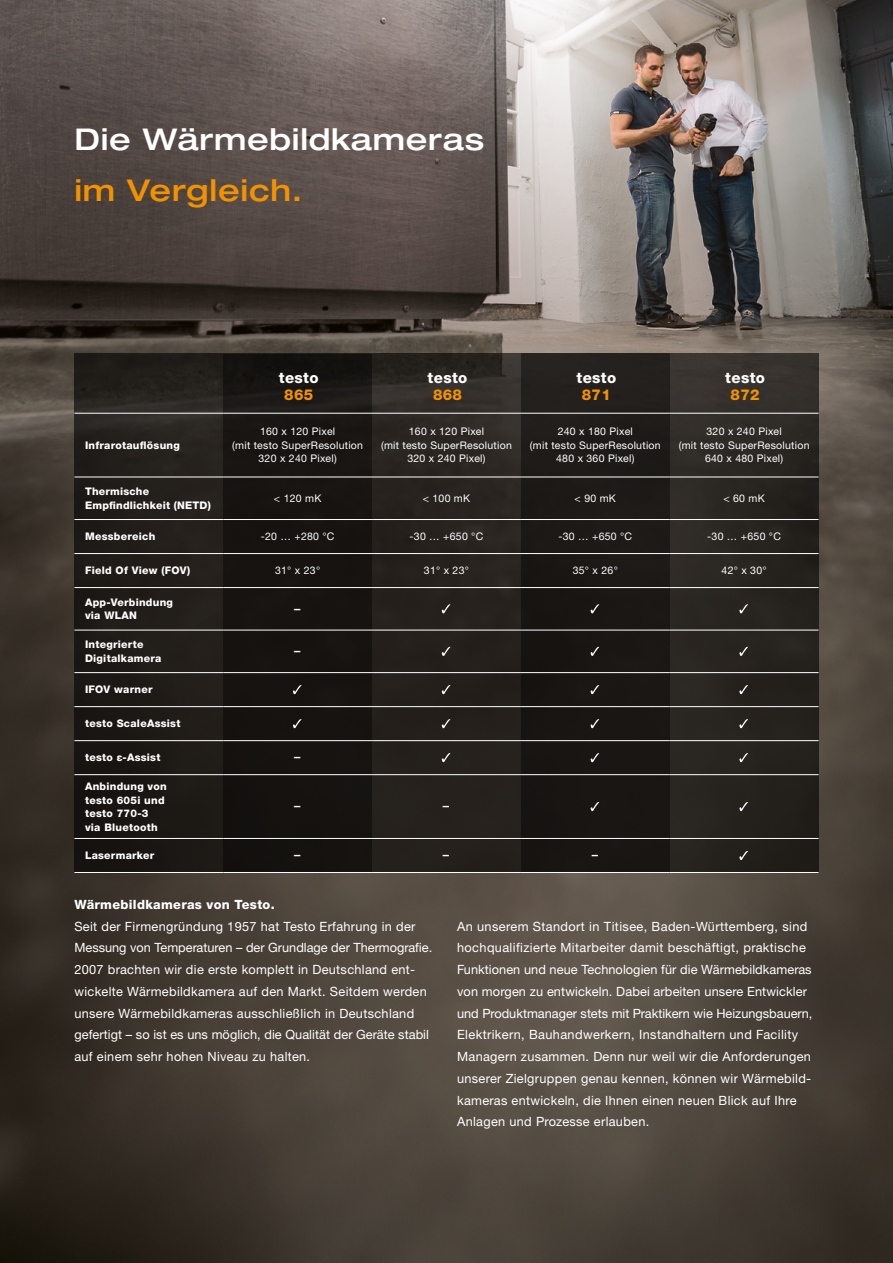
<style>
.page{position:relative;width:893px;height:1263px;background:#fff}
.page>*{position:absolute;margin:0;border:0;box-sizing:border-box;transform-origin:0 0}
.t1{font:500 expanded 30px "Helvetica Neue LTW1 G";letter-spacing:.025em;color:#fff}
.t2{font:500 expanded 30px "Helvetica Neue LTW1 G";letter-spacing:.025em;color:#f39200}
.t3{font:800 15px "Helvetica Neue LTW1 G";letter-spacing:.025em;color:#fff}
.t4{font:800 15px "Helvetica Neue LTW1 G";letter-spacing:.025em;color:#f39200}
.t5{font:12.75px/21.8px "Helvetica Neue LTW1 G";letter-spacing:.025em;color:#fff}
.t6{font:800 12.75px "Helvetica Neue LTW1 G";letter-spacing:.025em;color:#fff}
.t7{font:500 12.6px "Helvetica Neue LTW1 G";color:#fff}
.t8{font:10.5px/13.5px "Helvetica Neue LTW1 G";letter-spacing:.025em;color:#fff;text-align:center}
.t9{font:800 10.5px/13.5px "Helvetica Neue LTW1 G";letter-spacing:.025em;color:#fff}
</style>
<div class="page">
<img style="left:0;top:0;width:893px;height:1263px">
<div style="left:74px;top:354px;width:745px;height:519px;background:linear-gradient(to bottom,#2f2a27,#1e1a16)"></div>
<div style="left:223px;top:355px;width:149px;height:518px;background:#161310"></div>
<div style="left:521px;top:354px;width:149px;height:519px;background:#1a1815"></div>
<hr style="left:74px;top:413px;width:149px;height:1px;background:#fff">
<hr style="left:223px;top:413px;width:149px;height:1px;background:#fff">
<hr style="left:372px;top:413px;width:149px;height:1px;background:#fff">
<hr style="left:521px;top:413px;width:149px;height:1px;background:#fff">
<hr style="left:670px;top:413px;width:149px;height:1px;background:#fff">
<hr style="left:74px;top:838px;width:149px;height:1px;background:#fff">
<hr style="left:223px;top:838px;width:149px;height:1px;background:#fff">
<hr style="left:372px;top:838px;width:149px;height:1px;background:#fff">
<hr style="left:521px;top:838px;width:149px;height:1px;background:#fff">
<hr style="left:670px;top:838px;width:149px;height:1px;background:#fff">
<hr style="left:74px;top:872px;width:149px;height:1px;background:#fff">
<hr style="left:223px;top:872px;width:149px;height:1px;background:#fff">
<hr style="left:372px;top:872px;width:149px;height:1px;background:#fff">
<hr style="left:521px;top:872px;width:149px;height:1px;background:#fff">
<hr style="left:670px;top:872px;width:149px;height:1px;background:#fff">
<hr style="left:74px;top:477px;width:149px;height:1px;background:#fff">
<hr style="left:223px;top:477px;width:149px;height:1px;background:#fff">
<hr style="left:372px;top:477px;width:149px;height:1px;background:#fff">
<hr style="left:521px;top:477px;width:149px;height:1px;background:#fff">
<hr style="left:670px;top:477px;width:149px;height:1px;background:#fff">
<hr style="left:74px;top:519px;width:149px;height:1px;background:#fff">
<hr style="left:223px;top:519px;width:149px;height:1px;background:#fff">
<hr style="left:372px;top:519px;width:149px;height:1px;background:#fff">
<hr style="left:521px;top:519px;width:149px;height:1px;background:#fff">
<hr style="left:670px;top:519px;width:149px;height:1px;background:#fff">
<hr style="left:74px;top:553px;width:149px;height:1px;background:#fff">
<hr style="left:223px;top:553px;width:149px;height:1px;background:#fff">
<hr style="left:372px;top:553px;width:149px;height:1px;background:#fff">
<hr style="left:521px;top:553px;width:149px;height:1px;background:#fff">
<hr style="left:670px;top:553px;width:149px;height:1px;background:#fff">
<hr style="left:74px;top:587px;width:149px;height:1px;background:#fff">
<hr style="left:223px;top:587px;width:149px;height:1px;background:#fff">
<hr style="left:372px;top:587px;width:149px;height:1px;background:#fff">
<hr style="left:521px;top:587px;width:149px;height:1px;background:#fff">
<hr style="left:670px;top:587px;width:149px;height:1px;background:#fff">
<hr style="left:74px;top:630px;width:149px;height:1px;background:#fff">
<hr style="left:223px;top:630px;width:149px;height:1px;background:#fff">
<hr style="left:372px;top:630px;width:149px;height:1px;background:#fff">
<hr style="left:521px;top:630px;width:149px;height:1px;background:#fff">
<hr style="left:670px;top:630px;width:149px;height:1px;background:#fff">
<hr style="left:74px;top:672px;width:149px;height:1px;background:#fff">
<hr style="left:223px;top:672px;width:149px;height:1px;background:#fff">
<hr style="left:372px;top:672px;width:149px;height:1px;background:#fff">
<hr style="left:521px;top:672px;width:149px;height:1px;background:#fff">
<hr style="left:670px;top:672px;width:149px;height:1px;background:#fff">
<hr style="left:74px;top:706px;width:149px;height:1px;background:#fff">
<hr style="left:223px;top:706px;width:149px;height:1px;background:#fff">
<hr style="left:372px;top:706px;width:149px;height:1px;background:#fff">
<hr style="left:521px;top:706px;width:149px;height:1px;background:#fff">
<hr style="left:670px;top:706px;width:149px;height:1px;background:#fff">
<hr style="left:74px;top:740px;width:149px;height:1px;background:#fff">
<hr style="left:223px;top:740px;width:149px;height:1px;background:#fff">
<hr style="left:372px;top:740px;width:149px;height:1px;background:#fff">
<hr style="left:521px;top:740px;width:149px;height:1px;background:#fff">
<hr style="left:670px;top:740px;width:149px;height:1px;background:#fff">
<hr style="left:74px;top:774px;width:149px;height:1px;background:#fff">
<hr style="left:223px;top:774px;width:149px;height:1px;background:#fff">
<hr style="left:372px;top:774px;width:149px;height:1px;background:#fff">
<hr style="left:521px;top:774px;width:149px;height:1px;background:#fff">
<hr style="left:670px;top:774px;width:149px;height:1px;background:#fff">
<svg style="left:442px;top:604px;width:8px;height:9px"></svg>
<svg style="left:591px;top:604px;width:8px;height:9px"></svg>
<svg style="left:739px;top:604px;width:9px;height:9px"></svg>
<svg style="left:442px;top:647px;width:8px;height:9px"></svg>
<svg style="left:591px;top:647px;width:8px;height:9px"></svg>
<svg style="left:739px;top:647px;width:9px;height:9px"></svg>
<svg style="left:293px;top:685px;width:9px;height:9px"></svg>
<svg style="left:442px;top:685px;width:8px;height:9px"></svg>
<svg style="left:591px;top:685px;width:8px;height:9px"></svg>
<svg style="left:739px;top:685px;width:9px;height:9px"></svg>
<svg style="left:293px;top:719px;width:9px;height:9px"></svg>
<svg style="left:442px;top:719px;width:8px;height:9px"></svg>
<svg style="left:591px;top:719px;width:8px;height:9px"></svg>
<svg style="left:739px;top:719px;width:9px;height:9px"></svg>
<svg style="left:442px;top:753px;width:8px;height:9px"></svg>
<svg style="left:591px;top:753px;width:8px;height:9px"></svg>
<svg style="left:739px;top:753px;width:9px;height:9px"></svg>
<svg style="left:591px;top:802px;width:8px;height:9px"></svg>
<svg style="left:739px;top:802px;width:9px;height:9px"></svg>
<svg style="left:739px;top:851px;width:9px;height:9px"></svg>
<h1 class="t1" style="left:74px;top:120px;width:411px">Die Wärmebildkameras</h1>
<h1 class="t2" style="left:74px;top:171px;width:229px">im Vergleich.</h1>
<p class="t3" style="left:279px;top:369px;width:41px">testo</p>
<p class="t4" style="left:284px;top:386px;width:31px">865</p>
<p class="t3" style="left:428px;top:369px;width:41px">testo</p>
<p class="t4" style="left:433px;top:386px;width:31px">868</p>
<p class="t3" style="left:576px;top:369px;width:41px">testo</p>
<p class="t4" style="left:582px;top:386px;width:31px">871</p>
<p class="t3" style="left:725px;top:369px;width:41px">testo</p>
<p class="t4" style="left:731px;top:386px;width:31px">872</p>
<p class="t9" style="left:85px;top:438px;width:96px">Infrarotauflösung</p>
<p class="t8" style="left:232px;top:425px;width:132px">160 x 120 Pixel<br>(mit testo SuperResolution<br>320 x 240 Pixel)</p>
<p class="t8" style="left:381px;top:425px;width:132px">160 x 120 Pixel<br>(mit testo SuperResolution<br>320 x 240 Pixel)</p>
<p class="t8" style="left:530px;top:425px;width:132px">240 x 180 Pixel<br>(mit testo SuperResolution<br>480 x 360 Pixel)</p>
<p class="t8" style="left:679px;top:425px;width:132px">320 x 240 Pixel<br>(mit testo SuperResolution<br>640 x 480 Pixel)</p>
<p class="t9" style="left:85px;top:485px;width:127px">Thermische<br>Empfindlichkeit (NETD)</p>
<p class="t8" style="left:274px;top:491px;width:49px">&lt; 120 mK</p>
<p class="t8" style="left:423px;top:491px;width:49px">&lt; 100 mK</p>
<p class="t8" style="left:575px;top:491px;width:43px">&lt; 90 mK</p>
<p class="t8" style="left:723px;top:491px;width:43px">&lt; 60 mK</p>
<p class="t9" style="left:85px;top:530px;width:72px">Messbereich</p>
<p class="t8" style="left:261px;top:530px;width:75px">-20 … +280 °C</p>
<p class="t8" style="left:410px;top:530px;width:75px">-30 … +650 °C</p>
<p class="t8" style="left:558px;top:530px;width:75px">-30 … +650 °C</p>
<p class="t8" style="left:707px;top:530px;width:75px">-30 … +650 °C</p>
<p class="t9" style="left:85px;top:564px;width:107px">Field Of View (FOV)</p>
<p class="t8" style="left:275px;top:564px;width:47px">31° x 23°</p>
<p class="t8" style="left:424px;top:564px;width:47px">31° x 23°</p>
<p class="t8" style="left:573px;top:564px;width:47px">35° x 26°</p>
<p class="t8" style="left:721px;top:564px;width:47px">42° x 30°</p>
<p class="t9" style="left:85px;top:595px;width:89px">App-Verbindung via WLAN</p>
<p class="t7" style="left:294px;top:600px;width:8px">–</p>
<p class="t9" style="left:85px;top:638px;width:78px">Integrierte<br>Digitalkamera</p>
<p class="t7" style="left:294px;top:643px;width:8px">–</p>
<p class="t9" style="left:85px;top:683px;width:69px">IFOV warner</p>
<p class="t9" style="left:85px;top:717px;width:97px">testo ScaleAssist</p>
<p class="t9" style="left:85px;top:751px;width:77px">testo ε-Assist</p>
<p class="t7" style="left:294px;top:749px;width:8px">–</p>
<p class="t9" style="left:85px;top:780px;width:83px">Anbindung von testo 605i und testo 770-3<br>via Bluetooth</p>
<p class="t7" style="left:294px;top:798px;width:8px">–</p>
<p class="t7" style="left:443px;top:798px;width:8px">–</p>
<p class="t9" style="left:85px;top:849px;width:71px">Lasermarker</p>
<p class="t7" style="left:294px;top:847px;width:8px">–</p>
<p class="t7" style="left:443px;top:847px;width:8px">–</p>
<p class="t7" style="left:592px;top:847px;width:8px">–</p>
<p class="t6" style="left:74px;top:897px;width:202px">Wärmebildkameras von Testo.</p>
<p class="t5" style="left:74px;top:915px;width:359px">Seit der Firmengründung 1957 hat Testo Erfahrung in der Messung von Temperaturen – der Grundlage der Thermografie.<br>2007 brachten wir die erste komplett in Deutschland ent&shy;wickelte Wärmebildkamera auf den Markt. Seitdem werden unsere Wärmebildkameras ausschließlich in Deutschland gefertigt – so ist es uns möglich, die Qualität der Geräte stabil auf einem sehr hohen Niveau zu halten.</p>
<p class="t5" style="left:457px;top:915px;width:357px">An unserem Standort in Titisee, Baden-Württemberg, sind hochqualifizierte Mitarbeiter damit beschäftigt, praktische Funktionen und neue Technologien für die Wärmebildkameras von morgen zu entwickeln. Dabei arbeiten unsere Entwickler und Produktmanager stets mit Praktikern wie Heizungsbauern, Elektrikern, Bauhandwerkern, Instandhaltern und Facility Managern zusammen. Denn nur weil wir die Anforderungen unserer Zielgruppen genau kennen, können wir Wärmebild&shy;kameras entwickeln, die Ihnen einen neuen Blick auf Ihre Anlagen und Prozesse erlauben.</p>
</div>
